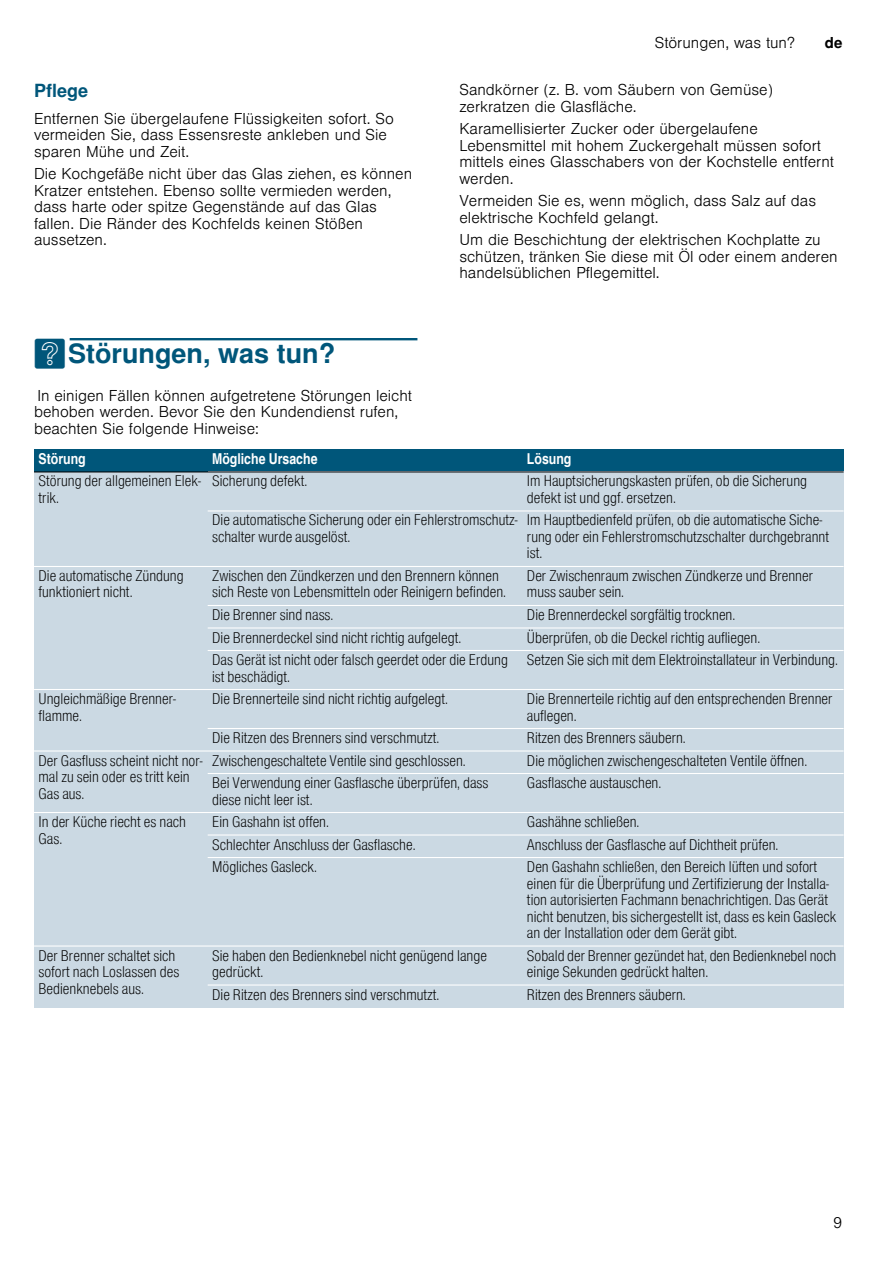
<style>
.page{position:relative;width:893px;height:1263px;background:#fff}
.page>*{position:absolute;margin:0;border:0;box-sizing:border-box;transform-origin:0 0}
.t1{font:700 27px "Nimbus San L";color:#00567a}
.t2{font:700 18px "Nimbus San L";color:#00567a}
.t3{font:15px/16.5px "Nimbus San L Lig Con";color:#000}
.t4{font:300 15px/16.5px "Nimbus San L";color:#000}
.t5{font:15px "Nimbus San L Bol Con";color:#fff}
.t6{font:700 15px "Nimbus San L";color:#000}
.s1{font-family:"BSH Symb PG2";font-weight:400}
</style>
<div class="page">
<div style="left:70px;top:339px;width:347px;height:1px;border:1px solid #00567a"></div>
<div style="left:34px;top:449px;width:174px;height:23px;background:#00567a"></div>
<div style="left:208px;top:449px;width:314px;height:23px;background:#00567a"></div>
<div style="left:522px;top:449px;width:321px;height:23px;background:#00567a"></div>
<div style="left:34px;top:472px;width:174px;height:94px;background:#cbd9e3"></div>
<div style="left:208px;top:472px;width:314px;height:39px;background:#cbd9e3"></div>
<div style="left:522px;top:472px;width:321px;height:39px;background:#cbd9e3"></div>
<div style="left:208px;top:511px;width:314px;height:55px;background:#cbd9e3"></div>
<div style="left:522px;top:511px;width:321px;height:55px;background:#cbd9e3"></div>
<div style="left:34px;top:566px;width:174px;height:123px;background:#cbd9e3"></div>
<div style="left:208px;top:566px;width:314px;height:39px;background:#cbd9e3"></div>
<div style="left:522px;top:566px;width:321px;height:39px;background:#cbd9e3"></div>
<div style="left:208px;top:605px;width:314px;height:23px;background:#cbd9e3"></div>
<div style="left:522px;top:605px;width:321px;height:23px;background:#cbd9e3"></div>
<div style="left:208px;top:628px;width:314px;height:22px;background:#cbd9e3"></div>
<div style="left:522px;top:628px;width:321px;height:22px;background:#cbd9e3"></div>
<div style="left:208px;top:650px;width:314px;height:39px;background:#cbd9e3"></div>
<div style="left:522px;top:650px;width:321px;height:39px;background:#cbd9e3"></div>
<div style="left:34px;top:689px;width:174px;height:62px;background:#cbd9e3"></div>
<div style="left:208px;top:689px;width:314px;height:39px;background:#cbd9e3"></div>
<div style="left:522px;top:689px;width:321px;height:39px;background:#cbd9e3"></div>
<div style="left:208px;top:728px;width:314px;height:23px;background:#cbd9e3"></div>
<div style="left:522px;top:728px;width:321px;height:23px;background:#cbd9e3"></div>
<div style="left:34px;top:751px;width:174px;height:61px;background:#cbd9e3"></div>
<div style="left:208px;top:751px;width:314px;height:22px;background:#cbd9e3"></div>
<div style="left:522px;top:751px;width:321px;height:22px;background:#cbd9e3"></div>
<div style="left:208px;top:773px;width:314px;height:39px;background:#cbd9e3"></div>
<div style="left:522px;top:773px;width:321px;height:39px;background:#cbd9e3"></div>
<div style="left:34px;top:812px;width:174px;height:134px;background:#cbd9e3"></div>
<div style="left:208px;top:812px;width:314px;height:23px;background:#cbd9e3"></div>
<div style="left:522px;top:812px;width:321px;height:23px;background:#cbd9e3"></div>
<div style="left:208px;top:835px;width:314px;height:22px;background:#cbd9e3"></div>
<div style="left:522px;top:835px;width:321px;height:22px;background:#cbd9e3"></div>
<div style="left:208px;top:857px;width:314px;height:89px;background:#cbd9e3"></div>
<div style="left:522px;top:857px;width:321px;height:89px;background:#cbd9e3"></div>
<div style="left:34px;top:946px;width:174px;height:61px;background:#cbd9e3"></div>
<div style="left:208px;top:946px;width:314px;height:39px;background:#cbd9e3"></div>
<div style="left:522px;top:946px;width:321px;height:39px;background:#cbd9e3"></div>
<div style="left:208px;top:985px;width:314px;height:22px;background:#cbd9e3"></div>
<div style="left:522px;top:985px;width:321px;height:22px;background:#cbd9e3"></div>
<hr style="left:34px;top:472px;width:809px;height:1px;background:#000">
<hr style="left:208px;top:510px;width:635px;height:1px;background:#fff">
<hr style="left:34px;top:566px;width:809px;height:1px;background:#fff">
<hr style="left:208px;top:605px;width:635px;height:1px;background:#fff">
<hr style="left:208px;top:627px;width:635px;height:1px;background:#fff">
<hr style="left:208px;top:650px;width:635px;height:1px;background:#fff">
<hr style="left:34px;top:689px;width:809px;height:1px;background:#fff">
<hr style="left:208px;top:728px;width:635px;height:1px;background:#fff">
<hr style="left:34px;top:750px;width:809px;height:1px;background:#fff">
<hr style="left:208px;top:773px;width:635px;height:1px;background:#fff">
<hr style="left:34px;top:812px;width:809px;height:1px;background:#fff">
<hr style="left:208px;top:834px;width:635px;height:1px;background:#fff">
<hr style="left:208px;top:857px;width:635px;height:1px;background:#fff">
<hr style="left:34px;top:945px;width:809px;height:1px;background:#fff">
<hr style="left:208px;top:984px;width:635px;height:1px;background:#fff">
<p class="t2" style="left:34px;top:79px;width:56px">Pflege</p>
<p class="t4" style="left:34px;top:109px;width:361px">Entfernen Sie übergelaufene Flüssigkeiten sofort. So vermeiden Sie, dass Essensreste ankleben und Sie sparen Mühe und Zeit.</p>
<p class="t4" style="left:34px;top:164px;width:379px">Die Kochgefäße nicht über das Glas ziehen, es können Kratzer entstehen. Ebenso sollte vermieden werden, dass harte oder spitze Gegenstände auf das Glas fallen. Die Ränder des Kochfelds keinen Stößen aussetzen.</p>
<p class="t4" style="left:654px;top:33px;width:141px">Störungen, was tun?</p>
<p class="t6" style="left:824px;top:34px;width:19px">de</p>
<p class="t4" style="left:459px;top:80px;width:315px">Sandkörner (z. B. vom Säubern von Gemüse) zerkratzen die Glasfläche.</p>
<p class="t4" style="left:459px;top:119px;width:376px">Karamellisierter Zucker oder übergelaufene Lebensmittel mit hohem Zuckergehalt müssen sofort mittels eines Glasschabers von der Kochstelle entfernt werden.</p>
<p class="t4" style="left:459px;top:191px;width:358px">Vermeiden Sie es, wenn möglich, dass Salz auf das elektrische Kochfeld gelangt.</p>
<p class="t4" style="left:459px;top:230px;width:379px">Um die Beschichtung der elektrischen Kochplatte zu schützen, tränken Sie diese mit Öl oder einem anderen handelsüblichen Pflegemittel.</p>
<h1 class="t1" style="left:34px;top:336px;width:303px"><span class="s1">3</span>Störungen, was tun?</h1>
<p class="t4" style="left:34px;top:386px;width:379px">In einigen Fällen können aufgetretene Störungen leicht behoben werden. Bevor Sie den Kundendienst rufen, beachten Sie folgende Hinweise:</p>
<p class="t5" style="left:39px;top:449px;width:49px">Störung</p>
<p class="t5" style="left:212px;top:449px;width:107px">Mögliche Ursache</p>
<p class="t5" style="left:527px;top:449px;width:46px">Lösung</p>
<p class="t3" style="left:39px;top:472px;width:164px">Störung der allgemeinen Elek&shy;trik.</p>
<p class="t3" style="left:212px;top:472px;width:97px">Sicherung defekt.</p>
<p class="t3" style="left:527px;top:472px;width:282px">Im Hauptsicherungskasten prüfen, ob die Sicherung defekt ist und ggf. ersetzen.</p>
<p class="t3" style="left:212px;top:511px;width:307px">Die automatische Sicherung oder ein Fehlerstromschutz&shy;schalter wurde ausgelöst.</p>
<p class="t3" style="left:527px;top:511px;width:304px">Im Hauptbedienfeld prüfen, ob die automatische Siche&shy;rung oder ein Fehlerstromschutzschalter durchgebrannt ist.</p>
<p class="t3" style="left:39px;top:567px;width:147px">Die automatische Zündung funktioniert nicht.</p>
<p class="t3" style="left:212px;top:567px;width:295px">Zwischen den Zündkerzen und den Brennern können sich Reste von Lebensmitteln oder Reinigern befinden.</p>
<p class="t3" style="left:527px;top:567px;width:288px">Der Zwischenraum zwischen Zündkerze und Brenner muss sauber sein.</p>
<p class="t3" style="left:212px;top:606px;width:123px">Die Brenner sind nass.</p>
<p class="t3" style="left:527px;top:606px;width:210px">Die Brennerdeckel sorgfältig trocknen.</p>
<p class="t3" style="left:212px;top:628px;width:251px">Die Brennerdeckel sind nicht richtig aufgelegt.</p>
<p class="t3" style="left:527px;top:628px;width:235px">Überprüfen, ob die Deckel richtig aufliegen.</p>
<p class="t3" style="left:212px;top:651px;width:297px">Das Gerät ist nicht oder falsch geerdet oder die Erdung ist beschädigt.</p>
<p class="t3" style="left:527px;top:651px;width:312px">Setzen Sie sich mit dem Elektroinstallateur in Verbindung.</p>
<p class="t3" style="left:39px;top:690px;width:139px">Ungleichmäßige Brenner&shy;flamme.</p>
<p class="t3" style="left:212px;top:690px;width:237px">Die Brennerteile sind nicht richtig aufgelegt.</p>
<p class="t3" style="left:527px;top:690px;width:307px">Die Brennerteile richtig auf den entsprechenden Brenner auflegen.</p>
<p class="t3" style="left:212px;top:729px;width:229px">Die Ritzen des Brenners sind verschmutzt.</p>
<p class="t3" style="left:527px;top:729px;width:160px">Ritzen des Brenners säubern.</p>
<p class="t3" style="left:39px;top:751px;width:165px">Der Gasfluss scheint nicht nor&shy;mal zu sein oder es tritt kein<br>Gas aus.</p>
<p class="t3" style="left:212px;top:751px;width:255px">Zwischengeschaltete Ventile sind geschlossen.</p>
<p class="t3" style="left:527px;top:751px;width:282px">Die möglichen zwischengeschalteten Ventile öffnen.</p>
<p class="t3" style="left:212px;top:774px;width:278px">Bei Verwendung einer Gasflasche überprüfen, dass diese nicht leer ist.</p>
<p class="t3" style="left:527px;top:774px;width:136px">Gasflasche austauschen.</p>
<p class="t3" style="left:39px;top:813px;width:149px">In der Küche riecht es nach<br>Gas.</p>
<p class="t3" style="left:212px;top:813px;width:118px">Ein Gashahn ist offen.</p>
<p class="t3" style="left:527px;top:813px;width:114px">Gashähne schließen.</p>
<p class="t3" style="left:212px;top:835px;width:205px">Schlechter Anschluss der Gasflasche.</p>
<p class="t3" style="left:527px;top:835px;width:253px">Anschluss der Gasflasche auf Dichtheit prüfen.</p>
<p class="t3" style="left:212px;top:858px;width:106px">Mögliches Gasleck.</p>
<p class="t3" style="left:527px;top:858px;width:311px">Den Gashahn schließen, den Bereich lüften und sofort einen für die Überprüfung und Zertifizierung der Installa&shy;tion autorisierten Fachmann benachrichtigen. Das Gerät nicht benutzen, bis sichergestellt ist, dass es kein Gasleck an der Installation oder dem Gerät gibt.</p>
<p class="t3" style="left:39px;top:946px;width:142px">Der Brenner schaltet sich sofort nach Loslassen des<br>Bedienknebels aus.</p>
<p class="t3" style="left:212px;top:946px;width:276px">Sie haben den Bedienknebel nicht genügend lange gedrückt.</p>
<p class="t3" style="left:527px;top:946px;width:311px">Sobald der Brenner gezündet hat, den Bedienknebel noch einige Sekunden gedrückt halten.</p>
<p class="t3" style="left:212px;top:985px;width:229px">Die Ritzen des Brenners sind verschmutzt.</p>
<p class="t3" style="left:527px;top:985px;width:160px">Ritzen des Brenners säubern.</p>
<p class="t4" style="left:833px;top:1213px;width:11px">9</p>
</div>
